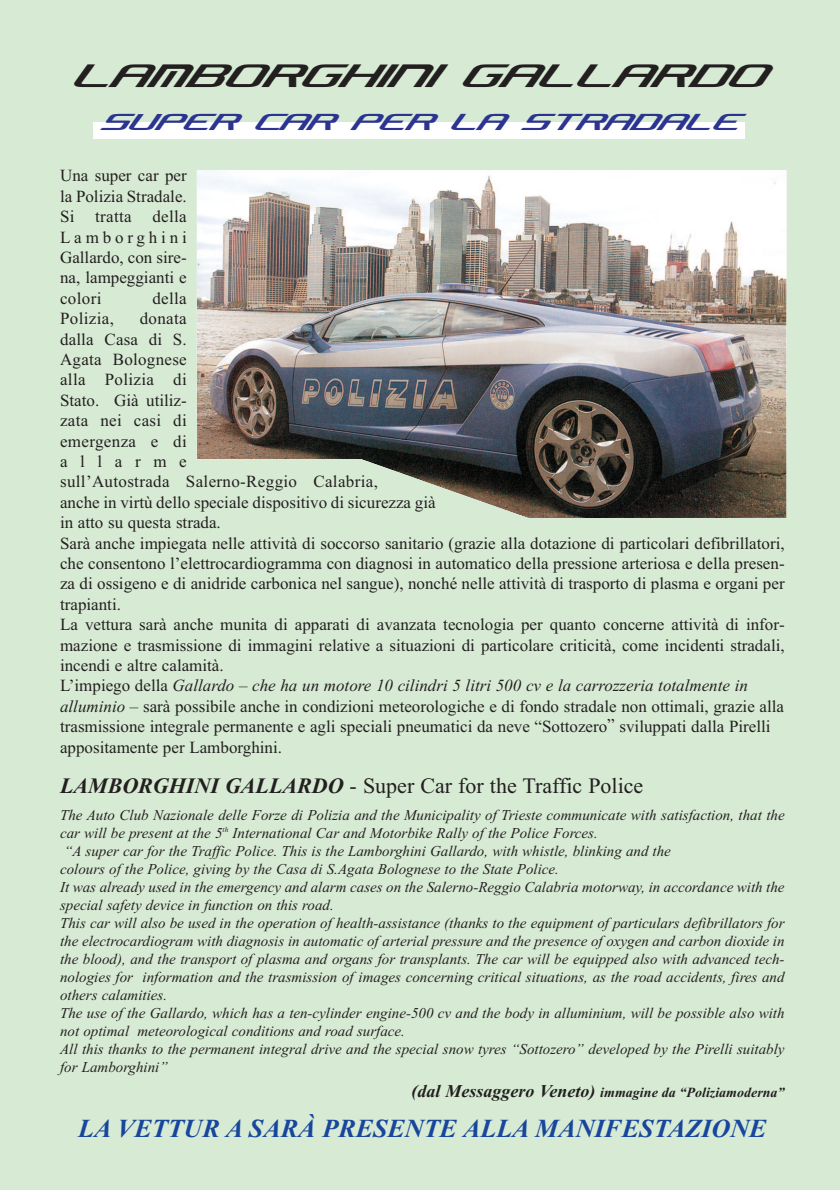
<style>
.page{position:relative;width:840px;height:1190px;background:#d7ebd4}
.page>*{position:absolute;margin:0;border:0;box-sizing:border-box;transform-origin:0 0}
.t1{font:42px "Concielian Break";color:#231f20}
.t2{font:30px "Concielian Break";color:#2c3491}
.t3{font:italic 700 26px "Times";color:#18469d}
.t4{font:22px "Times";color:#231f20}
.t5{font:17px/20.4px "Times";color:#231f20;text-align:justify}
.t6{font:17px "Times";letter-spacing:.02em;color:#231f20}
.t7{font:italic 15px/18px "Times";color:#231f20}
.t8{font:italic 700 14px "Times";color:#231f20}
.s1{font-style:italic}
.s2{font-weight:700;font-style:italic}
.s3{font-size:18px}
</style>
<div class="page">
<div style="left:93px;top:122px;width:652px;height:17px;background:#fff"></div>
<img style="left:197px;top:170px;width:590px;height:348px">
<h1 class="t1" style="left:76px;top:48px;width:694px">✳★✴✩✶✹✮✯✰✵✰✂✮★✳✳★✹✫✶</h1>
<h2 class="t2" style="left:103px;top:102px;width:640px">✺✼✷✬✹✂✪★✹✂✷✬✹✂✳★✂✺✻✹★✫★✳✬</h2>
<p class="t5" style="left:60px;top:167px;width:128px">Una super car per la Polizia Stradale.<br>Si tratta della Lamborghini Gallardo, con sire&shy;na, lampeggianti e colori</p>
<p class="t5" style="left:152px;top:290px;width:36px">della</p>
<p class="t5" style="left:60px;top:310px;width:726px;text-align:left;text-indent:80px">donata<br>dalla Casa di S.<br>Agata Bolognese<br>alla Polizia di<br>Stato. Già utiliz-<br>zata nei casi di<br>emergenza e di<br>allarme<br>sull’Autostrada Salerno-Reggio Calabria,<br>anche in virtù dello speciale dispositivo di sicurezza già<br>in atto su questa strada.<br>Sarà anche impiegata nelle attività di soccorso sanitario (grazie alla dotazione di particolari defibrillatori, che consentono l’elettrocardiogramma con diagnosi in automatico della pressione arteriosa e della presen&shy;za di ossigeno e di anidride carbonica nel sangue), nonché nelle attività di trasporto di plasma e organi per trapianti.<br>La vettura sarà anche munita di apparati di avanzata tecnologia per quanto concerne attività di infor&shy;mazione e trasmissione di immagini relative a situazioni di particolare criticità, come incidenti stradali, incendi e altre calamità.<br>L’impiego della <span class="s1">Gallardo – che ha un motore 10 cilindri 5 litri 500 cv e la carrozzeria totalmente in alluminio</span> – sarà possibile anche in condizioni meteorologiche e di fondo stradale non ottimali, grazie alla trasmissione integrale permanente e agli speciali pneumatici da neve “Sottozero” sviluppati dalla Pirelli appositamente per Lamborghini.</p>
<h3 class="t4" style="left:60px;top:778px;width:585px"><span class="s2">LAMBORGHINI GALLARDO</span> - Super Car for the Traffic Police</h3>
<p class="t7" style="left:60px;top:807px;width:726px">The Auto Club Nazionale delle Forze di Polizia and the Municipality of Trieste communicate with satisfaction, that the car will be present at the 5<sup>th</sup> International Car and Motorbike Rally of the Police Forces.<br>“A super car for the Traffic Police. This is the Lamborghini Gallardo, with whistle, blinking and the<br>colours of the Police, giving by the Casa di S.Agata Bolognese to the State Police.<br>It was already used in the emergency and alarm cases on the Salerno-Reggio Calabria motorway, in accordance with the special safety device in function on this road.<br>This car will also be used in the operation of health-assistance (thanks to the equipment of particulars defibrillators for the electrocardiogram with diagnosis in automatic of arterial pressure and the presence of oxygen and carbon dioxide in the blood), and the transport of plasma and organs for transplants. The car will be equipped also with advanced tech&shy;nologies for information and the trasmission of images concerning critical situations, as the road accidents, fires and others calamities.<br>The use of the Gallardo, which has a ten-cylinder engine-500 cv and the body in alluminium, will be possible also with not optimal meteorological conditions and road surface.<br>All this thanks to the permanent integral drive and the special snow tyres “Sottozero” developed by the Pirelli suitably for Lamborghini”</p>
<p class="t8" style="left:411px;top:1088px;width:375px"><span class="s3">(dal Messaggero Veneto)</span> immagine da “Poliziamoderna”</p>
<h3 class="t3" style="left:78px;top:1120px;width:690px">LA VETTUR A SARÀ PRESENTE ALLA MANIFESTAZIONE</h3>
<p class="t6" style="left:60px;top:312px;width:55px">Polizia,</p>
</div>
